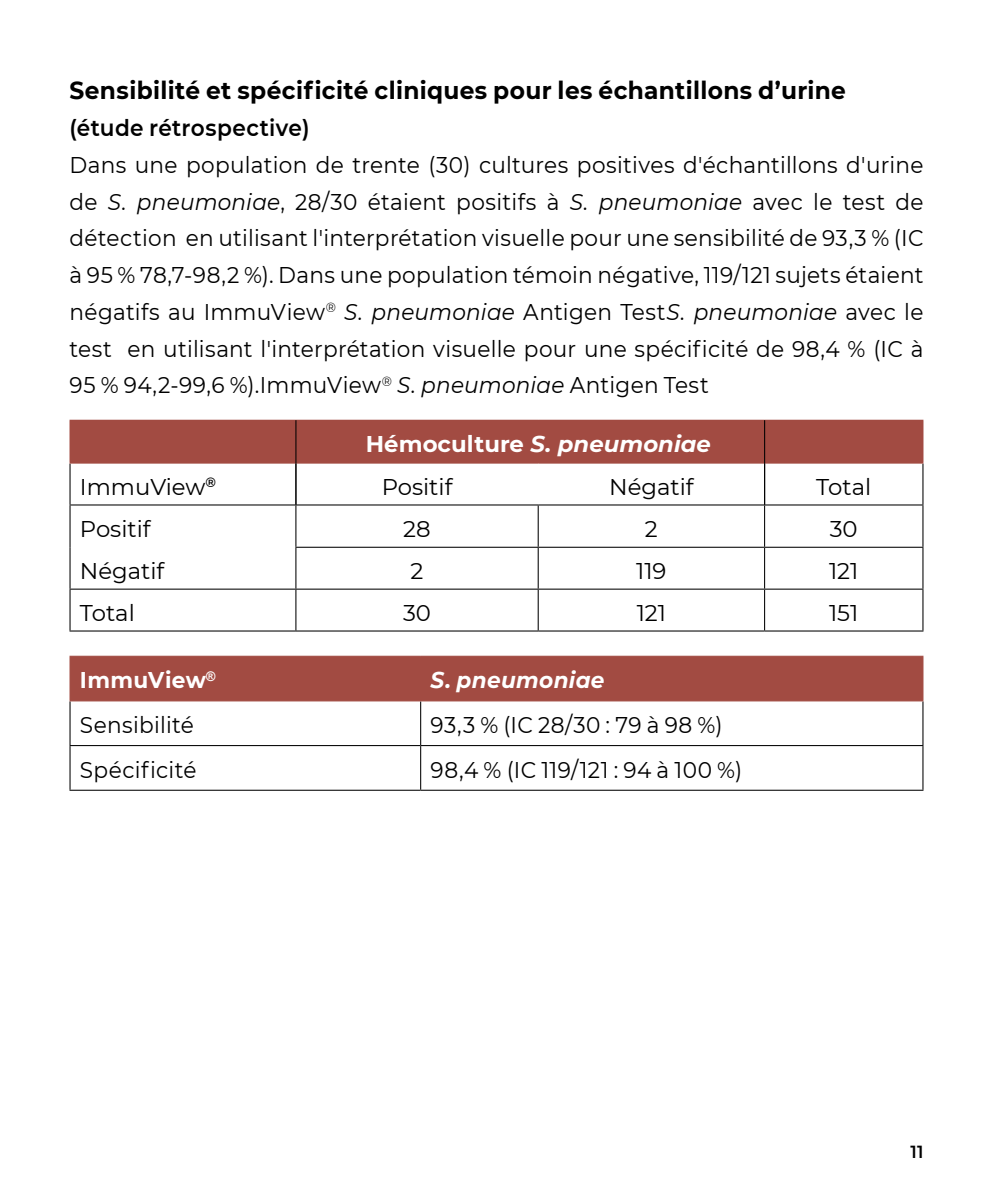
<style>
.page{position:relative;width:993px;height:1191px;background:#fff}
.page>*{position:absolute;margin:0;border:0;box-sizing:border-box;transform-origin:0 0}
.t1{font:700 24.5px "Montserrat";letter-spacing:.015em;color:#000;scale:.95 1}
.t2{font:22.75px/36.8px "Montserrat";letter-spacing:.005em;color:#000;text-align:justify;scale:.95 1}
.t3{font:22.75px "Montserrat";letter-spacing:.005em;color:#000}
.t4{font:italic 700 22.75px "Montserrat";letter-spacing:.01em;color:#fff}
.t5{font:600 22.75px "Montserrat";letter-spacing:.015em;color:#000;scale:.95 1}
.t6{font:italic 700 22.75px "Montserrat";letter-spacing:.01em;color:#fff;scale:.95 1}
.t7{font:700 22.75px "Montserrat";letter-spacing:.015em;color:#fff;scale:.95 1}
.t8{font:600 17.5px "Montserrat";color:#000;scale:.95 1}
.s1{font-style:italic}
.s2{font-style:normal}
</style>
<div class="page">
<div style="left:71px;top:657px;width:851px;height:43px;background:#a24b42"></div>
<hr style="left:69px;top:701px;width:2px;height:44px;background:#000">
<hr style="left:420px;top:701px;width:1px;height:44px;background:#000">
<hr style="left:922px;top:701px;width:1px;height:44px;background:#000">
<hr style="left:69px;top:745px;width:351px;height:1px;background:#000">
<hr style="left:69px;top:746px;width:2px;height:43px;background:#000">
<hr style="left:420px;top:745px;width:503px;height:1px;background:#000">
<hr style="left:420px;top:746px;width:1px;height:43px;background:#000">
<hr style="left:922px;top:746px;width:1px;height:43px;background:#000">
<hr style="left:69px;top:789px;width:351px;height:2px;background:#000">
<hr style="left:420px;top:789px;width:503px;height:2px;background:#000">
<hr style="left:69px;top:655px;width:351px;height:2px;background:#a24b42">
<hr style="left:69px;top:657px;width:2px;height:43px;background:#a24b42">
<hr style="left:420px;top:655px;width:503px;height:2px;background:#a24b42">
<hr style="left:420px;top:657px;width:1px;height:43px;background:#a24b42">
<hr style="left:922px;top:657px;width:1px;height:43px;background:#a24b42">
<hr style="left:69px;top:700px;width:351px;height:1px;background:#a24b42">
<hr style="left:420px;top:700px;width:503px;height:1px;background:#a24b42">
<div style="left:70px;top:420px;width:852px;height:43px;background:#a24b42"></div>
<hr style="left:922px;top:421px;width:1px;height:41px;background:#a24b42">
<hr style="left:69px;top:463px;width:2px;height:41px;background:#000">
<hr style="left:922px;top:463px;width:1px;height:41px;background:#000">
<hr style="left:295px;top:505px;width:1px;height:42px;background:#000">
<hr style="left:537px;top:505px;width:1px;height:42px;background:#000">
<hr style="left:763px;top:505px;width:2px;height:42px;background:#000">
<hr style="left:295px;top:548px;width:1px;height:40px;background:#000">
<hr style="left:537px;top:548px;width:1px;height:40px;background:#000">
<hr style="left:763px;top:548px;width:2px;height:40px;background:#000">
<hr style="left:69px;top:589px;width:2px;height:41px;background:#000">
<hr style="left:295px;top:589px;width:1px;height:41px;background:#000">
<hr style="left:537px;top:589px;width:1px;height:41px;background:#000">
<hr style="left:763px;top:589px;width:2px;height:41px;background:#000">
<hr style="left:922px;top:589px;width:1px;height:41px;background:#000">
<hr style="left:69px;top:630px;width:227px;height:1px;background:#000">
<hr style="left:296px;top:630px;width:242px;height:1px;background:#000">
<hr style="left:538px;top:630px;width:226px;height:1px;background:#000">
<hr style="left:764px;top:630px;width:159px;height:1px;background:#000">
<hr style="left:69px;top:419px;width:227px;height:2px;background:#a24b42">
<hr style="left:69px;top:421px;width:2px;height:41px;background:#a24b42">
<hr style="left:296px;top:419px;width:242px;height:2px;background:#a24b42">
<hr style="left:538px;top:419px;width:226px;height:2px;background:#a24b42">
<hr style="left:764px;top:419px;width:159px;height:2px;background:#a24b42">
<hr style="left:69px;top:462px;width:227px;height:2px;background:#a24b42">
<hr style="left:296px;top:462px;width:242px;height:2px;background:#a24b42">
<hr style="left:538px;top:462px;width:226px;height:2px;background:#a24b42">
<hr style="left:764px;top:462px;width:159px;height:2px;background:#a24b42">
<hr style="left:69px;top:504px;width:227px;height:1px;background:#000">
<hr style="left:69px;top:505px;width:2px;height:42px;background:#000">
<hr style="left:296px;top:504px;width:242px;height:1px;background:#000">
<hr style="left:538px;top:504px;width:226px;height:1px;background:#000">
<hr style="left:764px;top:504px;width:159px;height:1px;background:#000">
<hr style="left:922px;top:505px;width:1px;height:42px;background:#000">
<hr style="left:69px;top:547px;width:2px;height:41px;background:#000">
<hr style="left:295px;top:546px;width:243px;height:2px;background:#000">
<hr style="left:538px;top:546px;width:226px;height:2px;background:#000">
<hr style="left:764px;top:546px;width:159px;height:2px;background:#000">
<hr style="left:922px;top:548px;width:1px;height:40px;background:#000">
<hr style="left:69px;top:588px;width:227px;height:2px;background:#000">
<hr style="left:296px;top:588px;width:242px;height:2px;background:#000">
<hr style="left:538px;top:588px;width:226px;height:2px;background:#000">
<hr style="left:764px;top:588px;width:159px;height:2px;background:#000">
<hr style="left:295px;top:420px;width:1px;height:85px;background:#000">
<hr style="left:763px;top:420px;width:2px;height:85px;background:#000">
<p class="t1" style="left:69px;top:73px;width:818px">Sensibilité et spécificité cliniques pour les échantillons d’urine</p>
<p class="t5" style="left:69px;top:112px;width:254px">(étude rétrospective)</p>
<p class="t2" style="left:69px;top:145px;width:900px">Dans une population de trente (30) cultures positives d'échantillons d'urine de <span class="s1">S. pneumoniae</span>, 28/30 étaient positifs à <span class="s1">S. pneumoniae</span> avec le test de détection en utilisant l'interprétation visuelle pour une sensibilité de 93,3 % (IC à 95 % 78,7-98,2 %). Dans une population témoin négative, 119/121 sujets étaient négatifs au ImmuView<sup>®</sup> <span class="s1">S. pneumoniae</span> Antigen Test<span class="s1">S. pneumoniae</span> avec le test en utilisant l'interprétation visuelle pour une spécificité de 98,4 % (IC à 95 % 94,2-99,6 %).ImmuView<sup>®</sup> <span class="s1">S. pneumoniae</span> Antigen Test</p>
<p class="t4" style="left:366px;top:428px;width:346px"><span class="s2">Hémoculture</span> S. pneumoniae</p>
<p class="t3" style="left:80px;top:471px;width:137px">ImmuView<sup>®</sup></p>
<p class="t3" style="left:381px;top:471px;width:72px">Positif</p>
<p class="t3" style="left:609px;top:471px;width:86px">Négatif</p>
<p class="t3" style="left:816px;top:471px;width:56px">Total</p>
<p class="t3" style="left:80px;top:513px;width:72px">Positif</p>
<p class="t3" style="left:403px;top:513px;width:29px">28</p>
<p class="t3" style="left:644px;top:513px;width:14px">2</p>
<p class="t3" style="left:829px;top:513px;width:29px">30</p>
<p class="t3" style="left:80px;top:555px;width:86px">Négatif</p>
<p class="t3" style="left:410px;top:555px;width:14px">2</p>
<p class="t3" style="left:636px;top:555px;width:32px">119</p>
<p class="t3" style="left:828px;top:555px;width:31px">121</p>
<p class="t3" style="left:80px;top:597px;width:56px">Total</p>
<p class="t3" style="left:403px;top:597px;width:29px">30</p>
<p class="t3" style="left:636px;top:597px;width:31px">121</p>
<p class="t3" style="left:828px;top:597px;width:31px">151</p>
<p class="t7" style="left:80px;top:663px;width:144px">ImmuView<sup>®</sup></p>
<p class="t6" style="left:430px;top:663px;width:184px">S. pneumoniae</p>
<p class="t2" style="left:80px;top:705px;width:121px">Sensibilité</p>
<p class="t2" style="left:430px;top:705px;width:308px">93,3 % (IC 28/30 : 79 à 98 %)</p>
<p class="t2" style="left:80px;top:750px;width:124px">Spécificité</p>
<p class="t2" style="left:430px;top:750px;width:329px">98,4 % (IC 119/121 : 94 à 100 %)</p>
<p class="t8" style="left:910px;top:1138px;width:15px">11</p>
</div>
